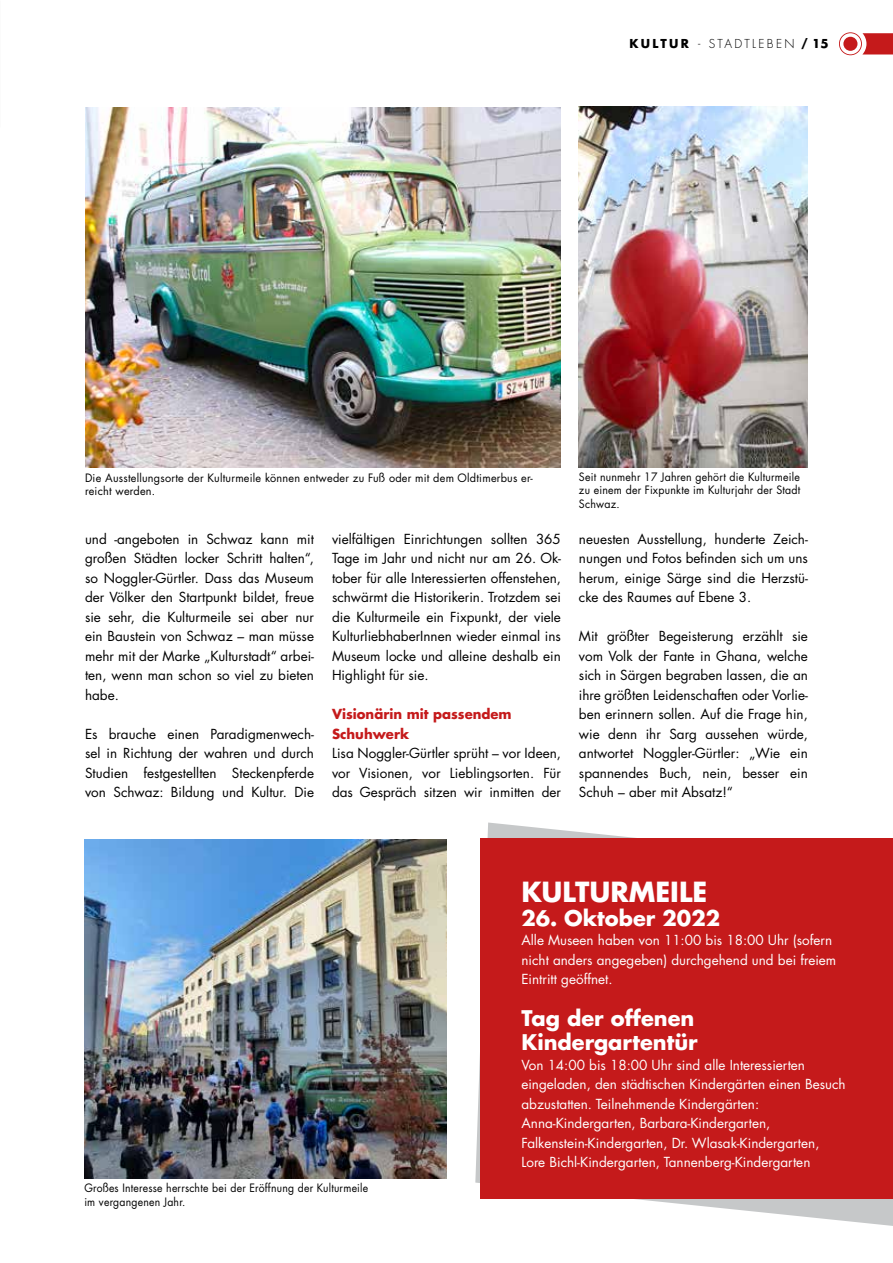
<style>
.page{position:relative;width:893px;height:1263px;background:#fff}
.page>*{position:absolute;margin:0;border:0;box-sizing:border-box;transform-origin:0 0}
.t1{font:700 27px "Futura LT Pro";color:#fff}
.t2{font:700 21px/24px "Futura LT Pro";color:#fff}
.t3{font:13.5px/19.5px "Futura LT Pro";color:#000;text-align:justify}
.t4{font:13.5px/19.5px "Futura LT Pro";color:#fff}
.t5{font:700 13.5px/19.5px "Futura LT Pro";color:#c51a1b}
.t6{font:300 12px "Futura LT Pro";letter-spacing:.2em;color:#000}
.t7{font:11.25px/13.5px "Futura LT Pro";letter-spacing:.02em;color:#000}
.t8{font:11.25px/13.5px "Futura LT Pro";letter-spacing:.02em;color:#000;text-align:justify;scale:.94 1}
.t9{font:11.25px/13.5px "Futura LT Pro";letter-spacing:.02em;color:#000;scale:.93 1}
.s1{font-weight:700}
</style>
<div class="page">
<img style="left:579px;top:106px;width:228px;height:362px">
<img style="left:85px;top:107px;width:476px;height:361px">
<svg style="left:475px;top:822px;width:418px;height:404px"></svg>
<div style="left:480px;top:838px;width:413px;height:361px;background:#c51a1b"></div>
<img style="left:84px;top:840px;width:362px;height:338px">
<svg style="left:839px;top:32px;width:54px;height:23px"></svg>
<p class="t6" style="left:629px;top:35px;width:201px"><span class="s1">KULTUR</span> - STADTLEBEN <span class="s1">/ 15</span></p>
<p class="t7" style="left:85px;top:471px;width:449px">Die Ausstellungsorte der Kulturmeile können entweder zu Fuß oder mit dem Oldtimerbus er&shy;reicht werden.</p>
<p class="t3" style="left:85px;top:529px;width:230px">und -angeboten in Schwaz kann mit großen Städten locker Schritt halten“, so Noggler-Gürtler. Dass das Museum der Völker den Startpunkt bildet, freue sie sehr, die Kulturmeile sei aber nur ein Baustein von Schwaz – man müsse mehr mit der Marke „Kulturstadt“ arbei&shy;ten, wenn man schon so viel zu bieten habe.</p>
<p class="t3" style="left:85px;top:724px;width:230px">Es brauche einen Paradigmenwech&shy;sel in Richtung der wahren und durch Studien festgestellten Steckenpferde von Schwaz: Bildung und Kultur. Die</p>
<p class="t3" style="left:332px;top:529px;width:230px">vielfältigen Einrichtungen sollten 365<br>Tage im Jahr und nicht nur am 26. Ok&shy;tober für alle Interessierten offenstehen, schwärmt die Historikerin. Trotzdem sei die Kulturmeile ein Fixpunkt, der viele KulturliebhaberInnen wieder einmal ins Museum locke und alleine deshalb ein Highlight für sie.</p>
<p class="t5" style="left:332px;top:704px;width:181px">Visionärin mit passendem<br>Schuhwerk</p>
<p class="t3" style="left:332px;top:743px;width:230px">Lisa Noggler-Gürtler sprüht – vor Ideen, vor Visionen, vor Lieblingsorten. Für das Gespräch sitzen wir inmitten der</p>
<p class="t8" style="left:579px;top:469px;width:237px">Seit nunmehr 17 Jahren gehört die Kulturmeile zu einem der Fixpunkte im Kulturjahr der Stadt Schwaz.</p>
<p class="t3" style="left:579px;top:529px;width:230px">neuesten Ausstellung, hunderte Zeich&shy;nungen und Fotos befinden sich um uns herum, einige Särge sind die Herzstü&shy;cke des Raumes auf Ebene 3.</p>
<p class="t3" style="left:579px;top:626px;width:230px">Mit größter Begeisterung erzählt sie vom Volk der Fante in Ghana, welche sich in Särgen begraben lassen, die an ihre größten Leidenschaften oder Vorlie&shy;ben erinnern sollen. Auf die Frage hin, wie denn ihr Sarg aussehen würde, antwortet Noggler-Gürtler: „Wie ein spannendes Buch, nein, besser ein Schuh – aber mit Absatz!“</p>
<p class="t9" style="left:84px;top:1181px;width:307px">Großes Interesse herrschte bei der Eröffnung der Kulturmeile im vergangenen Jahr.</p>
<h1 class="t1" style="left:521px;top:871px;width:187px">KULTURMEILE</h1>
<h2 class="t2" style="left:521px;top:905px;width:200px">26. Oktober 2022</h2>
<p class="t4" style="left:521px;top:930px;width:316px">Alle Museen haben von 11:00 bis 18:00 Uhr (sofern nicht anders angegeben) durchgehend und bei freiem<br>Eintritt geöffnet.</p>
<h2 class="t2" style="left:521px;top:1006px;width:178px">Tag der offenen<br>Kindergartentür</h2>
<p class="t4" style="left:521px;top:1055px;width:326px">Von 14:00 bis 18:00 Uhr sind alle Interessierten eingeladen, den städtischen Kindergärten einen Besuch abzustatten. Teilnehmende Kindergärten:<br>Anna-Kindergarten, Barbara-Kindergarten, Falkenstein-Kindergarten, Dr. Wlasak-Kindergarten, Lore Bichl-Kindergarten, Tannenberg-Kindergarten</p>
</div>
